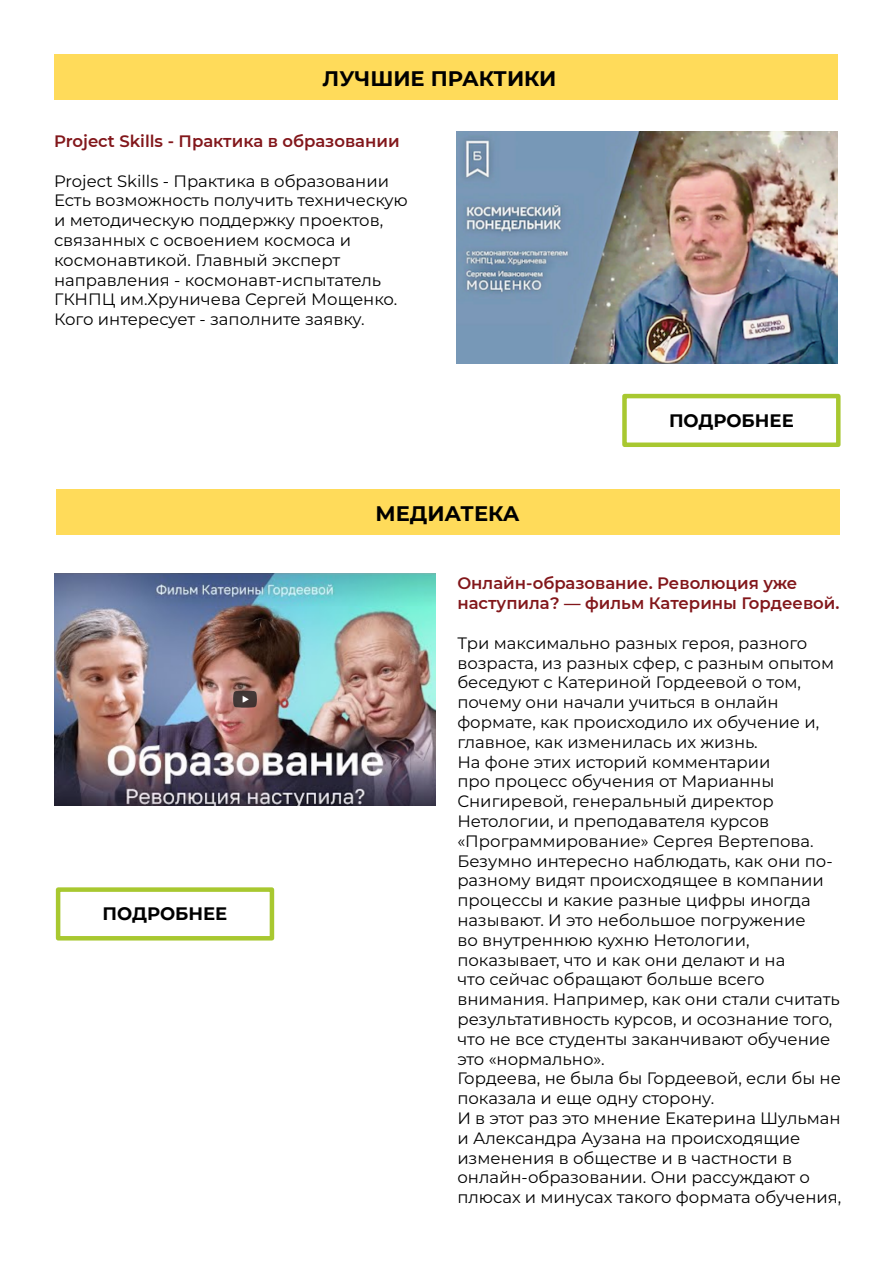
<style>
.page{position:relative;width:893px;height:1263px;background:#fff}
.page>*{position:absolute;margin:0;border:0;box-sizing:border-box;transform-origin:0 0}
.t1{font:700 21px "Montserrat";color:#000}
.t2{font:700 18px "Montserrat";color:#000}
.t3{font:16.5px/19.8px "Montserrat";color:#000}
.t4{font:600 16.5px/19.8px "Montserrat";color:#82171b}
</style>
<div class="page">
<div style="left:54px;top:54px;width:784px;height:45px;background:#ffdb5a"></div>
<div style="left:622px;top:394px;width:218px;height:53px;border:4px solid #a8c830"></div>
<div style="left:56px;top:490px;width:783px;height:45px;background:#ffdb5a"></div>
<div style="left:56px;top:887px;width:218px;height:53px;border:4px solid #a8c830"></div>
<img style="left:456px;top:131px;width:382px;height:232px">
<img style="left:54px;top:573px;width:381px;height:233px">
<p class="t1" style="left:323px;top:63px;width:235px">ЛУЧШИЕ ПРАКТИКИ</p>
<p class="t4" style="left:54px;top:131px;width:347px">Project Skills - Практика в образовании</p>
<p class="t3" style="left:54px;top:170px;width:355px">Project Skills - Практика в образовании Есть возможность получить техническую и методическую поддержку проектов, связанных с освоением космоса и космонавтикой. Главный эксперт направления - космонавт-испытатель ГКНПЦ им.Хруничева Сергей Мощенко.<br>Кого интересует - заполните заявку.</p>
<p class="t1" style="left:375px;top:499px;width:146px">МЕДИАТЕКА</p>
<p class="t2" style="left:669px;top:407px;width:126px">ПОДРОБНЕЕ</p>
<p class="t2" style="left:103px;top:901px;width:126px">ПОДРОБНЕЕ</p>
<p class="t4" style="left:457px;top:573px;width:384px">Онлайн-образование. Революция уже наступила? — фильм Катерины Гордеевой.</p>
<p class="t3" style="left:457px;top:632px;width:385px">Три максимально разных героя, разного возраста, из разных сфер, с разным опытом беседуют с Катериной Гордеевой о том, почему они начали учиться в онлайн формате, как происходило их обучение и, главное, как изменилась их жизнь.<br>На фоне этих историй комментарии<br>про процесс обучения от Марианны Снигиревой, генеральный директор Нетологии, и преподавателя курсов «Программирование» Сергея Вертепова.<br>Безумно интересно наблюдать, как они по&shy;разному видят происходящее в компании процессы и какие разные цифры иногда называют. И это небольшое погружение<br>во внутреннюю кухню Нетологии, показывает, что и как они делают и на<br>что сейчас обращают больше всего внимания. Например, как они стали считать результативность курсов, и осознание того, что не все студенты заканчивают обучение это «нормально».<br>Гордеева, не была бы Гордеевой, если бы не показала и еще одну сторону.<br>И в этот раз это мнение Екатерина Шульман и Александра Аузана на происходящие изменения в обществе и в частности в онлайн-образовании. Они рассуждают о плюсах и минусах такого формата обучения,</p>
</div>
